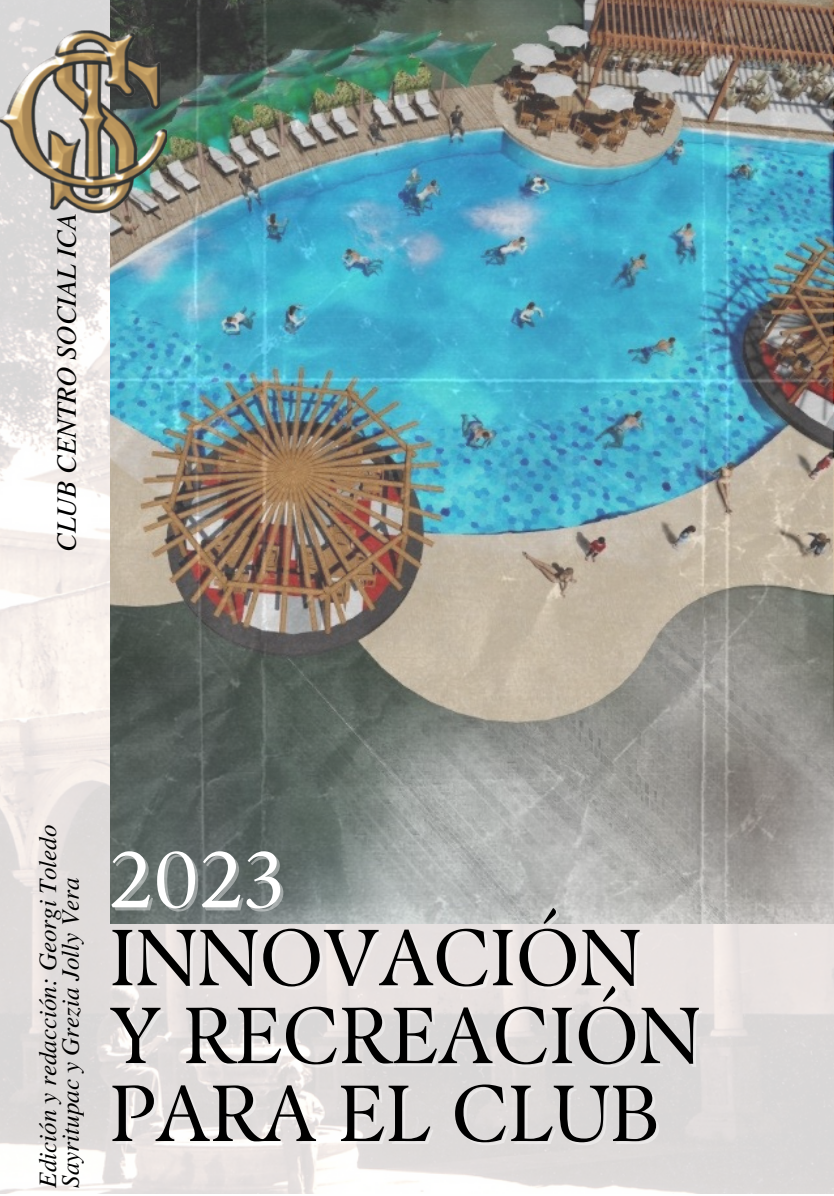
<style>
.page{position:relative;width:834px;height:1196px;background:#fff}
.page>*{position:absolute;margin:0;border:0;box-sizing:border-box;transform-origin:0 0}
.t1{font:79.4px/76.8px "TY Serif D";color:#000}
.t2{font:italic 28px "Te X Gyre Termes";color:#000}
.t3{font:italic 25px/22.4px "Te X Gyre Termes";color:#000}
.s1{color:rgb(255 255 255/.4)}
</style>
<div class="page">
<img style="left:0;top:0;width:834px;height:1193px">
<img style="left:110px;top:0;width:723px;height:923px">
<img style="left:0;top:31px;width:166px;height:182px">
<p class="t2" style="left:46px;top:552px;width:342px;rotate:-90deg">CLUB CENTRO SOCIAL ICA</p>
<p class="t3" style="left:35px;top:1187px;width:364px;rotate:-90deg">Edición y redacción: Georgi Toledo<br>Sayritupac y Grezia Jolly Vera</p>
<p class="t1" style="left:109px;top:844px;width:593px"><span class="s1">2023<br></span>INNOVACIÓN<br>Y RECREACIÓN<br>PARA EL CLUB</p>
</div>
